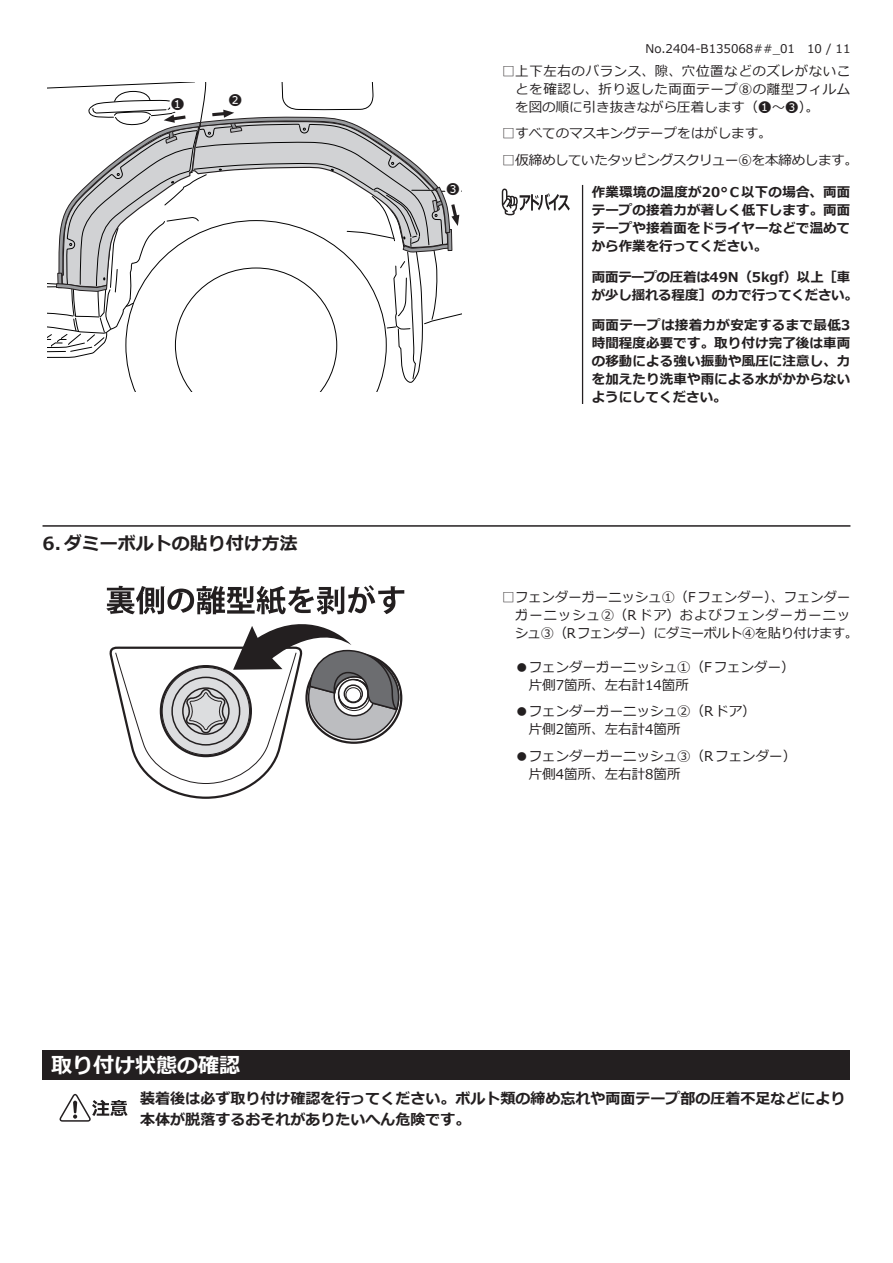
<style>
.page{position:relative;width:893px;height:1263px;background:#fff}
.page>*{position:absolute;margin:0;border:0;box-sizing:border-box;transform-origin:0 0}
.大見出し{font:700 21px "Meiryo";color:#fff}
.t1{font:700 18px "Meiryo";color:#231f20}
.t2{font:700 15px/21px "Meiryo";color:#231f20}
.t3{font:13.8px "Meiryo";color:#231f20}
.本文{font:13.5px/18px "Meiryo";color:#231f20}
.注意_小{font:700 13.5px/18px "Meiryo";letter-spacing:.01em;color:#231f20;text-align:justify}
.注意_小-2{font:700 13.5px/18px "Meiryo";letter-spacing:-.01em;color:#231f20}
.本文-2{font:13.5px "Meiryo";letter-spacing:-.03em;color:#231f20}
.t4{font:12px "Meiryo";color:#231f20}
</style>
<div class="page">
<svg style="left:47px;top:83px;width:414px;height:309px"></svg>
<hr style="left:582px;top:185px;width:1px;height:219px;background:#231f20">
<svg style="left:502px;top:189px;width:68px;height:26px"></svg>
<hr style="left:43px;top:525px;width:807px;height:2px;background:#231f20">
<svg style="left:106px;top:585px;width:298px;height:214px"></svg>
<svg style="left:60px;top:1094px;width:68px;height:28px"></svg>
<div style="left:43px;top:1050px;width:807px;height:30px;background:#231f20"></div>
<p class="t3" style="left:171px;top:94px;width:15px">1</p>
<p class="t3" style="left:229px;top:91px;width:15px">2</p>
<p class="t1" style="left:43px;top:531px;width:257px">6. ダミーボルトの貼り付け方法</p>
<p class="大見出し" style="left:51px;top:1051px;width:190px">取り付け状態の確認</p>
<p class="t3" style="left:446px;top:179px;width:15px">3</p>
<p class="t4" style="left:645px;top:40px;width:151px">No.2404-B135068##_01</p>
<p class="t4" style="left:807px;top:40px;width:45px">10 / 11</p>
<p class="本文" style="left:515px;top:62px;width:337px;text-align:justify;text-indent:-14px">□上下左右のバランス、隙、穴位置などのズレがないことを確認し、折り返した両⾯テープ⑧の離型フィルムを図の順に引き抜きながら圧着します) 1 ~ 3 。(</p>
<p class="本文" style="left:502px;top:125px;width:271px">□すべてのマスキングテープをはがします。</p>
<p class="本文-2" style="left:502px;top:150px;width:358px">□仮締めしていたタッピングスクリュー⑥を本締めします。</p>
<p class="注意_小" style="left:592px;top:184px;width:260px">作業環境の温度が20°C以下の場合、両面テープの接着力が著しく低下します。両面テープや接着面をドライヤーなどで温めてから作業を行ってください。</p>
<p class="注意_小-2" style="left:592px;top:268px;width:268px">両面テープの圧着は49N（5kgf）以上［車が少し揺れる程度］の力で行ってください。</p>
<p class="注意_小" style="left:592px;top:317px;width:260px">両面テープは接着力が安定するまで最低3時間程度必要です。取り付け完了後は車両の移動による強い振動や風圧に注意し、力を加えたり洗車や雨による水がかからないようにしてください。</p>
<p class="本文" style="left:515px;top:589px;width:344px;text-indent:-14px">□フェンダーガーニッシュ①（Fフェンダー）、フェンダーガーニッシュ②（Rドア）およびフェンダーガーニッシュ③（Rフェンダー）にダミーボルト④を貼り付けます。</p>
<p class="本文" style="left:529px;top:659px;width:267px;text-indent:-27px">　●フェンダーガーニッシュ①（Fフェンダー( ⽚側7箇所、左右計14箇所</p>
<p class="本文" style="left:529px;top:703px;width:228px;text-indent:-27px">　●フェンダーガーニッシュ②（Rドア( ⽚側2箇所、左右計4箇所</p>
<p class="本文" style="left:529px;top:748px;width:269px;text-indent:-27px">　●フェンダーガーニッシュ③（Rフェンダー( ⽚側4箇所、左右計8箇所</p>
<p class="t2" style="left:140px;top:1089px;width:706px">装着後は必ず取り付け確認を行ってください。ボルト類の締め忘れや両面テープ部の圧着不足などにより本体が脱落するおそれがありたいへん危険です。</p>
</div>
